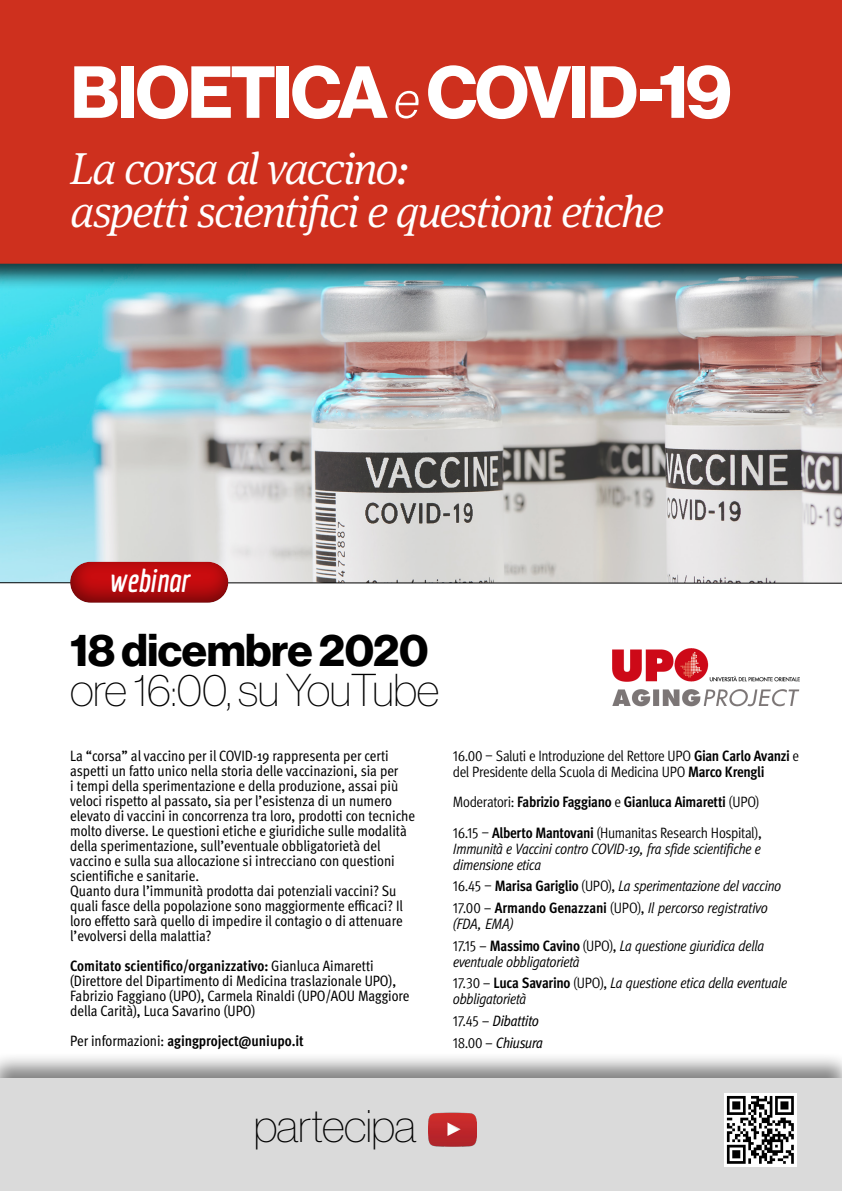
<style>
.page{position:relative;width:842px;height:1191px;background:#fff}
.page>*{position:absolute;margin:0;border:0;box-sizing:border-box;transform-origin:0 0}
.t1{font:72px "N Haas Grotesk DS Pro 75 Bd";letter-spacing:-.03em;color:#fff}
.t2{font:italic 300 45px/43px "Meta Serif Pro";letter-spacing:-.045em;color:#fff}
.t3{font:45px "N Haas Grotesk DS Pro 25 Th";letter-spacing:-.01em;color:#000}
.t4{font:45px "N Haas Grotesk DS Pro 75 Bd";letter-spacing:-.01em;color:#000}
.t5{font:italic 700 32.4px "Economica";color:#fff}
.t6{font:condensed 15px/15px "Meta Pro";color:#000}
.t7{font:15px/21.7px "Meta Pro Cond Norm Ita";letter-spacing:-.03em;color:#000}
.t8{font:15px/16px "Meta Pro Cond Norm";letter-spacing:-.025em;color:#000}
.t9{font:700 condensed 15px "Meta Pro";letter-spacing:-.015em;color:#000}
.t10{font:italic condensed 15px/21.7px "Meta Pro";letter-spacing:-.03em;color:#000}
.s1{font-family:"N Haas Grotesk DS Pro 46 Lt It";font-size:51px}
.s2{font-weight:700}
.s3{font-weight:400}
.s4{font-family:"Meta Pro";font-weight:700;font-stretch:condensed}
.s5{font-family:"Meta Pro Cond Norm";font-weight:400;font-stretch:normal}
.s6{font-family:"Meta Pro Cond Norm"}
.s7{font-family:"Meta Pro Cond Norm";font-style:normal;font-stretch:normal}
</style>
<div class="page">
<img style="left:0;top:291px;width:842px;height:291px">
<svg style="left:0;top:582px;width:842px;height:1px"></svg>
<div style="left:0;top:0;width:842px;height:291px;background:#000;opacity:.75"></div>
<div style="left:0;top:0;width:842px;height:264px;background:#ce301e"></div>
<div style="left:62px;top:554px;width:175px;height:49px;background:#000;opacity:.5"></div>
<div style="left:0;top:1051px;width:842px;height:140px;background:#000;opacity:.5"></div>
<div style="left:0;top:1078px;width:842px;height:113px;background:#dadada"></div>
<img style="left:429px;top:1112px;width:48px;height:35px">
<img style="left:613px;top:648px;width:186px;height:59px">
<img style="left:724px;top:1093px;width:73px;height:73px">
<h1 class="t1" style="left:71px;top:50px;width:662px">BIOETICA <span class="s1">e</span> COVID-19</h1>
<h2 class="t2" style="left:70px;top:144px;width:595px">La corsa al vaccino:<br>aspetti scientifici e questioni etiche</h2>
<h3 class="t5" style="left:109px;top:561px;width:82px">webinar</h3>
<h2 class="t4" style="left:70px;top:624px;width:360px">18 dicembre 2020</h2>
<h2 class="t3" style="left:70px;top:665px;width:370px">ore 16:00, su YouTube</h2>
<p class="t6" style="left:70px;top:747px;width:346px">La “corsa” al vaccino per il COVID-19 rappresenta per certi aspetti un fatto unico nella storia delle vaccinazioni, sia per<br>i tempi della sperimentazione e della produzione, assai più veloci rispetto al passato, sia per l’esistenza di un numero elevato di vaccini in concorrenza tra loro, prodotti con tecniche molto diverse. Le questioni etiche e giuridiche sulle modalità della sperimentazione, sull’eventuale obbligatorietà del vaccino e sulla sua allocazione si intrecciano con questioni scientifiche e sanitarie.<br>Quanto dura l’immunità prodotta dai potenziali vaccini? Su quali fasce della popolazione sono maggiormente efficaci? Il loro effetto sarà quello di impedire il contagio o di attenuare l’evolversi della malattia?</p>
<p class="t6" style="left:70px;top:957px;width:341px"><span class="s2">Comitato scientifico/organizzativo:</span> Gianluca Aimaretti (Direttore del Dipartimento di Medicina traslazionale UPO), Fabrizio Faggiano (UPO), Carmela Rinaldi (UPO/AOU Maggiore della Carità), Luca Savarino (UPO)</p>
<p class="t9" style="left:70px;top:1029px;width:235px"><span class="s3">Per informazioni:</span> agingproject@uniupo.it</p>
<p class="t8" style="left:453px;top:747px;width:348px">16.00 – Saluti e Introduzione del Rettore UPO <span class="s4">Gian Carlo Avanzi</span> e del Presidente della Scuola di Medicina UPO <span class="s4">Marco Krengli</span></p>
<p class="t9" style="left:453px;top:790px;width:308px"><span class="s5">Moderatori:</span> Fabrizio Faggiano <span class="s5">e</span> Gianluca Aimaretti <span class="s5">(UPO)</span></p>
<p class="t8" style="left:453px;top:823px;width:310px">16.15 – <span class="s4">Alberto Mantovani</span> (Humanitas Research Hospital),</p>
<p class="t7" style="left:453px;top:839px;width:309px;line-height:16px">Immunità e Vaccini contro COVID-19, fra sfide scientifiche e dimensione etica</p>
<p class="t7" style="left:453px;top:874px;width:330px"><span class="s6">16.45 –</span> <span class="s4">Marisa Gariglio</span> <span class="s6">(UPO),</span> La sperimentazione del vaccino<br><span class="s6">17.00 –</span> <span class="s4">Armando Genazzani</span> <span class="s6">(UPO),</span> Il percorso registrativo</p>
<p class="t7" style="left:453px;top:912px;width:313px">(FDA, EMA)<br><span class="s6">17.15 –</span> <span class="s4">Massimo Cavino</span> <span class="s6">(UPO),</span> La questione giuridica della</p>
<p class="t7" style="left:453px;top:949px;width:336px">eventuale obbligatorietà<br><span class="s6">17.30 –</span> <span class="s4">Luca Savarino</span> <span class="s6">(UPO),</span> La questione etica della eventuale</p>
<p class="t7" style="left:453px;top:987px;width:75px">obbligatorietà</p>
<p class="t10" style="left:453px;top:1009px;width:92px"><span class="s7">17.45 –</span> Dibattito<br><span class="s7">18.00 –</span> Chiusura</p>
<h2 class="t3" style="left:254px;top:1101px;width:164px">partecipa</h2>
</div>
